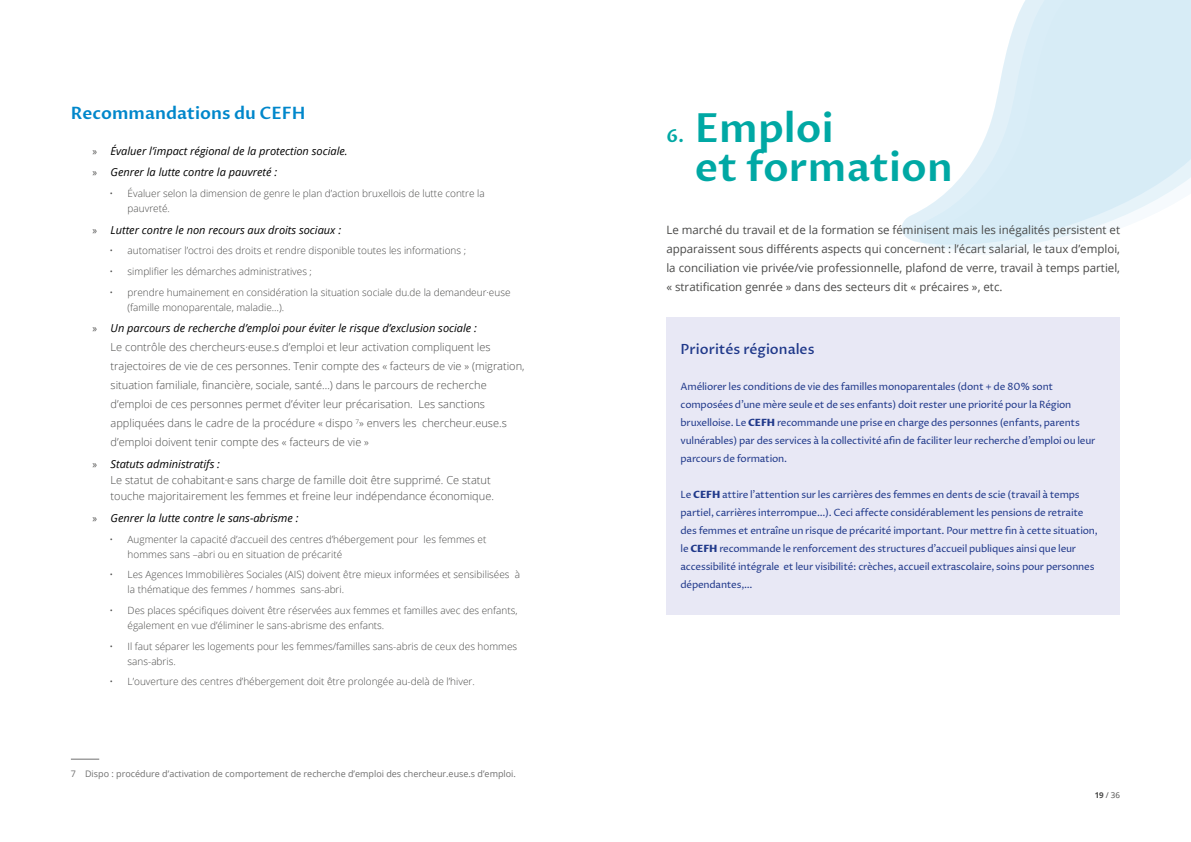
<style>
.page{position:relative;width:1191px;height:842px;background:#fff}
.page>*{position:absolute;margin:0;border:0;box-sizing:border-box;transform-origin:0 0}
.t1{font:600 40px/39px "Proza Libre";color:#00a8a4}
.t2{font:600 18px "Proza Libre";color:#00a8a4}
.t3{font:600 17px "Proza Libre";color:#0087cb}
.t4{font:500 14px "Proza Libre";color:#1f388a}
.t5{font:11.5px/19px "Open Sans";color:#4a4a49;text-align:justify}
.t6{font:300 11px/19px "Open Sans";color:#4a4a49}
.t7{font:italic 11px/21.7px "Open Sans";color:#000}
.t8{font:300 10px/15px "Open Sans";color:#4a4a49}
.t9{font:10px/18px "Proza Libre";letter-spacing:-.02em;color:#1f388a}
.t10{font:9px "Open Sans";color:#6f6f6f}
.t11{font:8px "Open Sans";color:#4a4a49}
.s1{font-family:"Myriad Pro";font-style:normal;color:#4a4a49}
.s2{font-family:"Myriad Pro";font-weight:400}
.s3{font-weight:400;font-style:italic;color:#000}
.s4{font-weight:800}
.s5{font-weight:700}
</style>
<div class="page">
<svg style="left:902px;top:0;width:289px;height:247px;fill:#d9edf7"></svg>
<svg style="left:71px;top:759px;width:28px;height:1px"></svg>
<div style="left:666px;top:318px;width:454px;height:297px;background:#e8e8f5"></div>
<h3 class="t3" style="left:71px;top:102px;width:236px">Recommandations du CEFH</h3>
<p class="t7" style="left:93px;top:140px;width:257px"><span class="s1">»</span> Évaluer l’impact régional de la protection sociale. <span class="s1">»</span> Genrer la lutte contre la pauvreté :</p>
<p class="t8" style="left:128px;top:186px;width:359px;text-indent:-18px">• Évaluer selon la dimension de genre le plan d’action bruxellois de lutte contre la pauvreté.</p>
<p class="t7" style="left:93px;top:219px;width:250px"><span class="s1">»</span> Lutter contre le non recours aux droits sociaux :</p>
<p class="t8" style="left:110px;top:243px;width:358px">• automatiser l’octroi des droits et rendre disponible toutes les informations ;</p>
<p class="t8" style="left:110px;top:264px;width:204px">• simplifier les démarches administratives ;</p>
<p class="t8" style="left:128px;top:284px;width:384px;text-indent:-18px">• prendre humainement en considération la situation sociale du.de la demandeur·euse (famille monoparentale, maladie…).</p>
<p class="t6" style="left:111px;top:319px;width:415px;text-indent:-18px"><span class="s2">»</span> <span class="s3">Un parcours de recherche d’emploi pour éviter le risque d’exclusion sociale :<br></span>Le contrôle des chercheurs·euse.s d’emploi et leur activation compliquent les trajectoires de vie de ces personnes. Tenir compte des « facteurs de vie » (migration, situation familiale, financière, sociale, santé…) dans le parcours de recherche d’emploi de ces personnes permet d’éviter leur précarisation. Les sanctions appliquées dans le cadre de la procédure « dispo <sup>7</sup>» envers les chercheur.euse.s d’emploi doivent tenir compte des « facteurs de vie »</p>
<p class="t6" style="left:111px;top:456px;width:385px;line-height:16px;text-indent:-18px"><span class="s2">»</span> <span class="s3">Statuts administratifs :<br></span>Le statut de cohabitant·e sans charge de famille doit être supprimé. Ce statut touche majoritairement les femmes et freine leur indépendance économique.</p>
<p class="t7" style="left:93px;top:507px;width:207px"><span class="s1">»</span> Genrer la lutte contre le sans-abrisme :</p>
<p class="t8" style="left:128px;top:531px;width:360px;text-indent:-18px">• Augmenter la capacité d’accueil des centres d’hébergement pour les femmes et hommes sans –abri ou en situation de précarité</p>
<p class="t8" style="left:128px;top:567px;width:394px;text-indent:-18px">• Les Agences Immobilières Sociales (AIS) doivent être mieux informées et sensibilisées à la thématique des femmes / hommes sans-abri.</p>
<p class="t8" style="left:128px;top:602px;width:391px;text-indent:-18px">• Des places spécifiques doivent être réservées aux femmes et familles avec des enfants, également en vue d’éliminer le sans-abrisme des enfants.</p>
<p class="t8" style="left:128px;top:638px;width:391px;text-indent:-18px">• Il faut séparer les logements pour les femmes/familles sans-abris de ceux des hommes sans-abris.</p>
<p class="t8" style="left:110px;top:674px;width:367px">• L’ouverture des centres d’hébergement doit être prolongée au-delà de l’hiver.</p>
<p class="t10" style="left:71px;top:767px;width:446px">7 Dispo : procédure d’activation de comportement de recherche d’emploi des chercheur.euse.s d’emploi.</p>
<h2 class="t2" style="left:666px;top:124px;width:19px">6.</h2>
<h1 class="t1" style="left:694px;top:109px;width:260px">Emploi<br>et formation</h1>
<p class="t5" style="left:666px;top:220px;width:455px">Le marché du travail et de la formation se féminisent mais les inégalités persistent et apparaissent sous différents aspects qui concernent : l’écart salarial, le taux d’emploi, la conciliation vie privée/vie professionnelle, plafond de verre, travail à temps partiel, « stratification genrée » dans des secteurs dit « précaires », etc.</p>
<h3 class="t4" style="left:680px;top:341px;width:135px">Priorités régionales</h3>
<p class="t9" style="left:680px;top:378px;width:416px">Améliorer les conditions de vie des familles monoparentales (dont + de 80% sont composées d’une mère seule et de ses enfants) doit rester une priorité pour la Région bruxelloise. Le <span class="s4">CEFH</span> recommande une prise en charge des personnes (enfants, parents vulnérables) par des services à la collectivité afin de faciliter leur recherche d’emploi ou leur parcours de formation.</p>
<p class="t9" style="left:680px;top:486px;width:419px">Le <span class="s4">CEFH</span> attire l’attention sur les carrières des femmes en dents de scie (travail à temps partiel, carrières interrompue…). Ceci affecte considérablement les pensions de retraite des femmes et entraîne un risque de précarité important. Pour mettre fin à cette situation, le <span class="s4">CEFH</span> recommande le renforcement des structures d’accueil publiques ainsi que leur accessibilité intégrale et leur visibilité: crèches, accueil extrascolaire, soins pour personnes dépendantes,…</p>
<p class="t11" style="left:1094px;top:790px;width:27px"><span class="s5">19</span> / 36</p>
</div>
